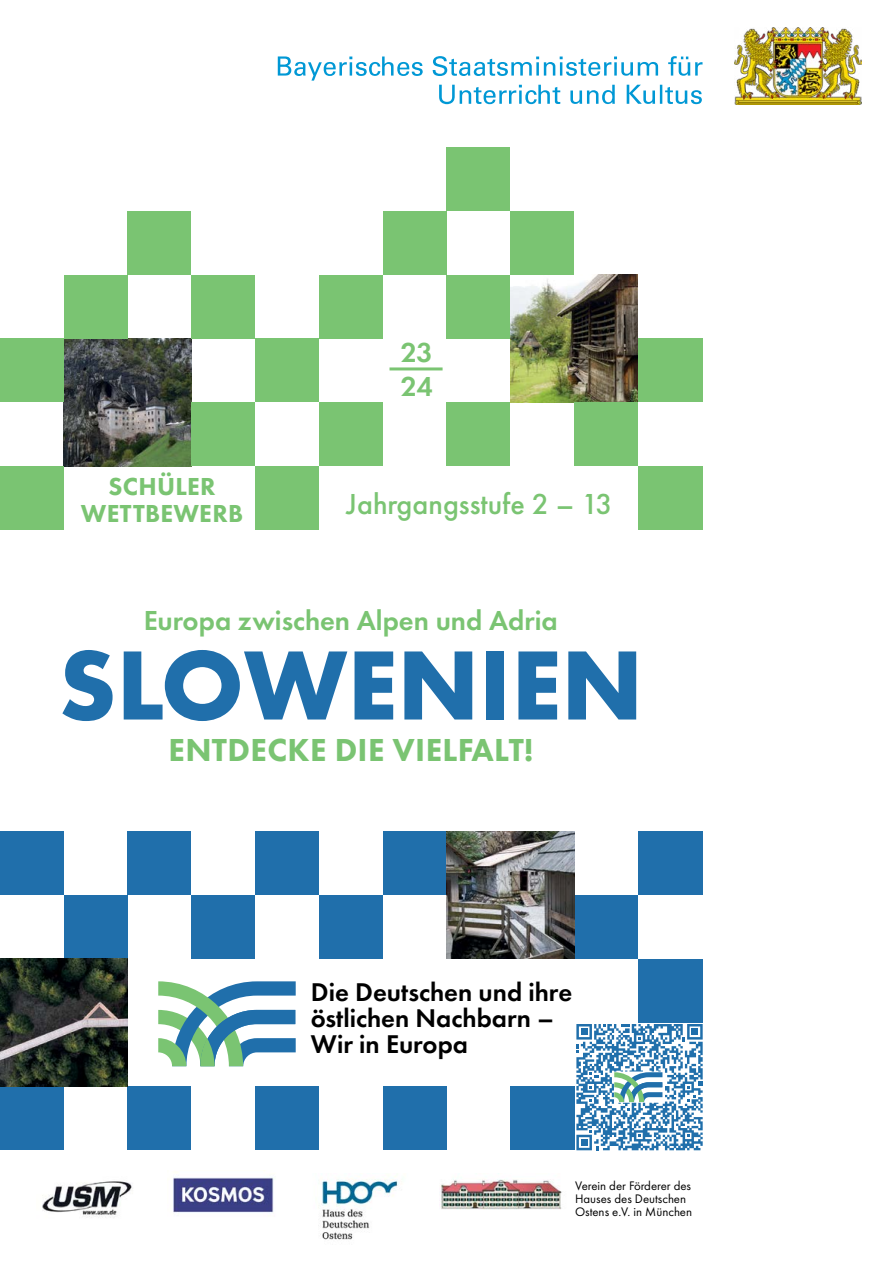
<style>
.page{position:relative;width:893px;height:1263px;background:#fff}
.page>*{position:absolute;margin:0;border:0;box-sizing:border-box;transform-origin:0 0}
.t1{font:700 102px "Futura PT";color:#206fab}
.t2{font:800 33px "Futura PT";letter-spacing:.01em;color:#7ac472}
.t3{font:500 30px "Futura PT";color:#7ac472}
.t4{font:600 28.5px/33.3px "Futura PT";color:#7ac472}
.t5{font:600 26.55px/26.1px "Futura PT";color:#000}
.t6{font:800 25.5px/27px "Futura PT";letter-spacing:.01em;color:#7ac472;text-align:center}
.t7{font:12.9px/12.9px "Futura PT";color:#000}
</style>
<div class="page">
<img style="left:64px;top:338px;width:127px;height:128px">
<img style="left:510px;top:275px;width:128px;height:127px">
<img style="left:734px;top:28px;width:128px;height:77px">
<svg style="left:278px;top:56px;width:424px;height:48px"></svg>
<div style="left:0;top:1086px;width:64px;height:64px;background:#206fab"></div>
<div style="left:64px;top:895px;width:64px;height:64px;background:#206fab"></div>
<div style="left:0;top:831px;width:64px;height:64px;background:#206fab"></div>
<div style="left:0;top:466px;width:64px;height:64px;background:#7ac472"></div>
<div style="left:0;top:338px;width:64px;height:64px;background:#7ac472"></div>
<div style="left:64px;top:275px;width:64px;height:63px;background:#7ac472"></div>
<div style="left:383px;top:211px;width:63px;height:64px;background:#7ac472"></div>
<div style="left:128px;top:211px;width:63px;height:64px;background:#7ac472"></div>
<div style="left:446px;top:147px;width:64px;height:64px;background:#7ac472"></div>
<div style="left:128px;top:1086px;width:63px;height:64px;background:#206fab"></div>
<div style="left:191px;top:895px;width:64px;height:64px;background:#206fab"></div>
<div style="left:128px;top:831px;width:63px;height:64px;background:#206fab"></div>
<div style="left:191px;top:402px;width:64px;height:64px;background:#7ac472"></div>
<div style="left:191px;top:275px;width:64px;height:63px;background:#7ac472"></div>
<div style="left:510px;top:211px;width:64px;height:64px;background:#7ac472"></div>
<div style="left:255px;top:1086px;width:64px;height:64px;background:#206fab"></div>
<div style="left:319px;top:895px;width:64px;height:64px;background:#206fab"></div>
<div style="left:255px;top:831px;width:64px;height:64px;background:#206fab"></div>
<div style="left:255px;top:466px;width:64px;height:64px;background:#7ac472"></div>
<div style="left:255px;top:338px;width:64px;height:64px;background:#7ac472"></div>
<div style="left:319px;top:402px;width:64px;height:64px;background:#7ac472"></div>
<div style="left:319px;top:275px;width:64px;height:63px;background:#7ac472"></div>
<div style="left:383px;top:1086px;width:63px;height:64px;background:#206fab"></div>
<div style="left:383px;top:831px;width:63px;height:64px;background:#206fab"></div>
<div style="left:446px;top:402px;width:64px;height:64px;background:#7ac472"></div>
<div style="left:446px;top:275px;width:64px;height:63px;background:#7ac472"></div>
<div style="left:510px;top:1086px;width:64px;height:64px;background:#206fab"></div>
<div style="left:574px;top:895px;width:64px;height:64px;background:#206fab"></div>
<div style="left:574px;top:402px;width:64px;height:64px;background:#7ac472"></div>
<div style="left:638px;top:959px;width:65px;height:64px;background:#206fab"></div>
<div style="left:638px;top:831px;width:65px;height:64px;background:#206fab"></div>
<div style="left:638px;top:466px;width:65px;height:64px;background:#7ac472"></div>
<div style="left:638px;top:338px;width:65px;height:64px;background:#7ac472"></div>
<img style="left:320px;top:1176px;width:79px;height:64px">
<img style="left:173px;top:1170px;width:101px;height:43px">
<img style="left:42px;top:1181px;width:91px;height:37px">
<hr style="left:389px;top:367px;width:54px;height:3px;background:#7ac472">
<img style="left:0;top:959px;width:128px;height:127px">
<img style="left:446px;top:831px;width:128px;height:128px">
<svg style="left:158px;top:981px;width:138px;height:85px"></svg>
<svg style="left:576px;top:1024px;width:127px;height:126px"></svg>
<img style="left:440px;top:1173px;width:122px;height:37px">
<h3 class="t6" style="left:81px;top:473px;width:164px">SCHÜLER<br>WETTBEWERB</h3>
<h3 class="t4" style="left:401px;top:336px;width:34px">23<br>24</h3>
<h3 class="t3" style="left:346px;top:486px;width:268px">Jahrgangsstufe 2 – 13</h3>
<h3 class="t4" style="left:144px;top:603px;width:415px">Europa zwischen Alpen und Adria</h3>
<h1 class="t1" style="left:58px;top:620px;width:586px">SLOWENIEN</h1>
<h2 class="t2" style="left:168px;top:729px;width:366px">ENTDECKE DIE VIELFALT!</h2>
<h3 class="t5" style="left:311px;top:978px;width:263px">Die Deutschen und ihre östlichen Nachbarn –<br>Wir in Europa</h3>
<p class="t7" style="left:575px;top:1179px;width:119px">Verein der Förderer des<br>Hauses des Deutschen<br>Ostens e.V. in München</p>
</div>
